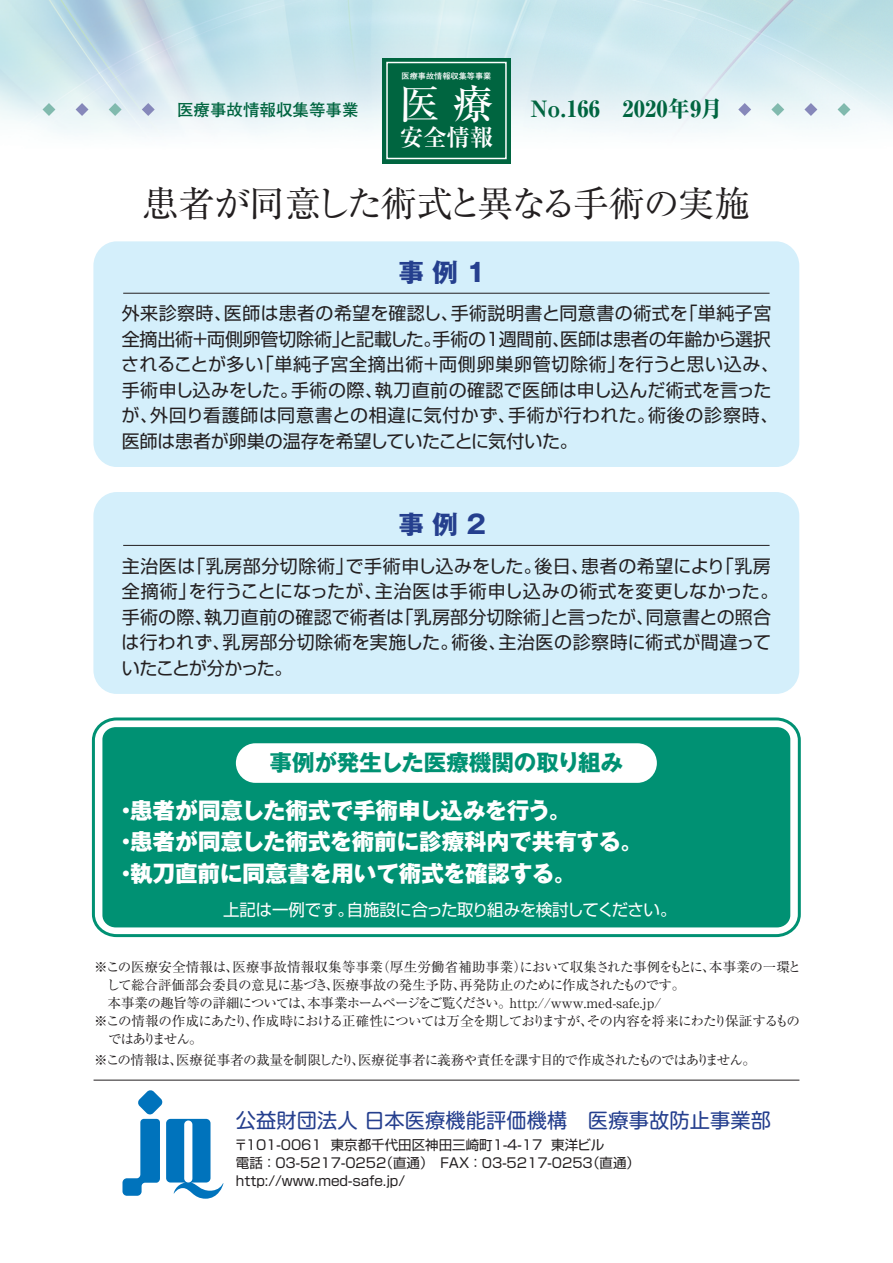
<style>
.page{position:relative;width:893px;height:1263px;background:#fff}
.page>*{position:absolute;margin:0;border:0;box-sizing:border-box;transform-origin:0 0}
.t1{font:500 40.35px "Ryumin Pro";color:#fff}
.t2{font:36px "Ryumin Pro";letter-spacing:-.035em;color:#231f20}
.t3{font:700 25.5px "Gothic MB101 Pro";color:#253f8e}
.t4{font:700 23.4px "Ryumin Pro";color:#fff}
.t5{font:800 22.5px/31.5px "Gothic MB101 Pro";color:#fff}
.t6{font:700 22.5px "Gothic MB101 Pro";color:#009173}
.t7{font:800 22.5px "Ryumin Pro";color:#006540}
.t8{font:20.25px "Shin M Go Pro";letter-spacing:.005em;color:#253f8e}
.t9{font:18px/25.5px "Shin Go Pro";letter-spacing:.015em;color:#231f20}
.t10{font:16.5px "Shin Go Pro";letter-spacing:-.03em;color:#fff}
.t11{font:700 16.5px "Futo Go B101 Pro";color:#006540}
.t12{font:13.5px "Ryumin Pro";letter-spacing:-.04em;color:#231f20}
.t13{font:13.5px/18px "Shin Go Pro";color:#231f20}
.t14{font:13.5px "Ryumin Pro";letter-spacing:-.06em;color:#231f20}
.t15{font:13.5px "Ryumin Pro";letter-spacing:.015em;color:#231f20}
.t16{font:13.5px "Ryumin Pro";letter-spacing:-.11em;color:#231f20}
.t17{font:700 8.1px "Futo Go B101 Pro";color:#fff}
</style>
<div class="page">
<img style="left:0;top:0;width:893px;height:1185px">
<svg style="left:109px;top:103px;width:13px;height:13px"></svg>
<svg style="left:43px;top:103px;width:12px;height:13px"></svg>
<svg style="left:142px;top:103px;width:13px;height:13px"></svg>
<svg style="left:76px;top:103px;width:13px;height:13px"></svg>
<svg style="left:771px;top:103px;width:13px;height:13px"></svg>
<svg style="left:804px;top:103px;width:13px;height:13px"></svg>
<svg style="left:738px;top:103px;width:13px;height:13px"></svg>
<svg style="left:837px;top:103px;width:13px;height:13px"></svg>
<div style="left:382px;top:58px;width:129px;height:105px;background:#006540"></div>
<div style="left:386px;top:62px;width:121px;height:97px;border:1px solid #fff"></div>
<hr style="left:94px;top:1080px;width:705px;height:1px;background:#231f20">
<svg style="left:122px;top:1090px;width:101px;height:109px"></svg>
<div style="left:93px;top:241px;width:706px;height:226px;background:#d4effb;border-radius:24px"></div>
<hr style="left:123px;top:293px;width:646px;height:1px;background:#231f20">
<div style="left:93px;top:492px;width:706px;height:202px;background:#d4effb;border-radius:23px"></div>
<hr style="left:123px;top:545px;width:646px;height:1px;background:#231f20">
<div style="left:92px;top:717px;width:709px;height:220px;border:3px solid #009173;border-radius:22px"></div>
<div style="left:102px;top:727px;width:688px;height:200px;background:#009173;border-radius:13px"></div>
<div style="left:236px;top:743px;width:421px;height:40px;background:#fff;border-radius:20px"></div>
<p class="t11" style="left:177px;top:96px;width:183px">医療事故情報収集等事業</p>
<p class="t17" style="left:402px;top:69px;width:91px">医療事故情報収集等事業</p>
<h1 class="t1" style="left:399px;top:72px;width:96px">医 療</h1>
<p class="t4" style="left:400px;top:119px;width:95px">安全情報</p>
<p class="t7" style="left:531px;top:91px;width:193px">No.166 2020年9月</p>
<h2 class="t2" style="left:143px;top:175px;width:609px">患者が同意した術式と異なる手術の実施</h2>
<h3 class="t3" style="left:398px;top:251px;width:89px">事 例 1</h3>
<p class="t9" style="left:121px;top:299px;width:659px">外来診察時、医師は患者の希望を確認し、手術説明書と同意書の術式を「単純子宮全摘出術＋両側卵管切除術」と記載した。手術の1週間前、医師は患者の年齢から選択されることが多い「単純子宮全摘出術＋両側卵巣卵管切除術」を行うと思い込み、手術申し込みをした。手術の際、執刀直前の確認で医師は申し込んだ術式を言ったが、外回り看護師は同意書との相違に気付かず、手術が行われた。術後の診察時、医師は患者が卵巣の温存を希望していたことに気付いた。</p>
<h3 class="t3" style="left:398px;top:503px;width:89px">事 例 2</h3>
<p class="t9" style="left:122px;top:551px;width:658px">主治医は「乳房部分切除術」で手術申し込みをした。後日、患者の希望により「乳房全摘術」を行うことになったが、主治医は手術申し込みの術式を変更しなかった。手術の際、執刀直前の確認で術者は「乳房部分切除術」と言ったが、同意書との照合は行われず、乳房部分切除術を実施した。術後、主治医の診察時に術式が間違っていたことが分かった。</p>
<p class="t6" style="left:270px;top:744px;width:355px">事例が発生した医療機関の取り組み</p>
<p class="t5" style="left:115px;top:791px;width:530px">・患者が同意した術式で手術申し込みを行う。<br>・患者が同意した術式を術前に診療科内で共有する。・執刀直前に同意書を用いて術式を確認する。</p>
<p class="t10" style="left:223px;top:897px;width:455px">上記は一例です。自施設に合った取り組みを検討してください。</p>
<p class="t15" style="left:94px;top:956px;width:709px">※この医療安全情報は、医療事故情報収集等事業（厚生労働省補助事業）において収集された事例をもとに、本事業の一環と</p>
<p class="t12" style="left:107px;top:974px;width:580px">して総合評価部会委員の意見に基づき、医療事故の発生予防、再発防止のために作成されたものです。</p>
<p class="t12" style="left:94px;top:992px;width:569px">　本事業の趣旨等の詳細については、本事業ホームページをご覧ください。http://www.med-safe.jp/</p>
<p class="t14" style="left:94px;top:1010px;width:707px">※この情報の作成にあたり、作成時における正確性については万全を期しておりますが、その内容を将来にわたり保証するもの</p>
<p class="t16" style="left:108px;top:1028px;width:96px">ではありません。</p>
<p class="t12" style="left:94px;top:1049px;width:663px">※この情報は、医療従事者の裁量を制限したり、医療従事者に義務や責任を課す目的で作成されたものではありません。</p>
<p class="t8" style="left:236px;top:1103px;width:537px">公益財団法人 日本医療機能評価機構　医療事故防止事業部</p>
<p class="t13" style="left:234px;top:1134px;width:408px">〒101-0061 東京都千代田区神田三崎町1-4-17 東洋ビル<br>電話 ：03-5217-0252（直通）　ＦＡＸ ：03-5217-0253（直通）http://www.med-safe.jp/</p>
</div>
